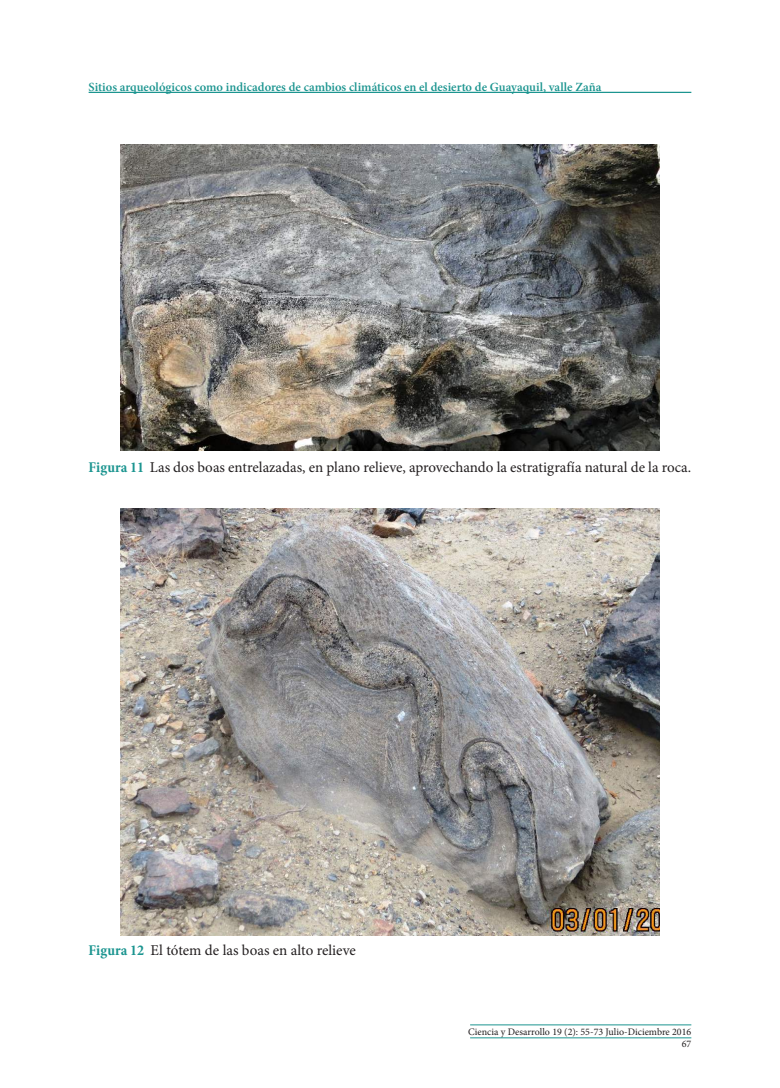
<style>
.page{position:relative;width:780px;height:1088px;background:#fff}
.page>*{position:absolute;margin:0;border:0;box-sizing:border-box;transform-origin:0 0}
.t1{font:15px "Minion Pro";color:#231f20}
.t2{font:600 12.5px "Minion Pro";color:#1c9590}
.t3{font:10px/12px "Minion Pro";color:#231f20;text-align:right}
.s1{font-weight:700;font-stretch:condensed;color:#1c9590}
</style>
<div class="page">
<img style="left:121px;top:144px;width:538px;height:306px">
<img style="left:121px;top:508px;width:538px;height:428px">
<hr style="left:89px;top:92px;width:602px;height:1px;background:#1c9590">
<hr style="left:470px;top:1024px;width:221px;height:1px;background:#1c9590">
<hr style="left:470px;top:1037px;width:221px;height:1px;background:#1c9590">
<p class="t2" style="left:89px;top:79px;width:514px">Sitios arqueológicos como indicadores de cambios climáticos en el desierto de Guayaquil, valle Zaña</p>
<p class="t1" style="left:89px;top:457px;width:604px"><span class="s1">Figura 11</span> Las dos boas entrelazadas, en plano relieve, aprovechando la estratigrafía natural de la roca.</p>
<p class="t1" style="left:89px;top:940px;width:269px"><span class="s1">Figura 12</span> El tótem de las boas en alto relieve</p>
<p class="t3" style="left:468px;top:1026px;width:224px">Ciencia y Desarrollo 19 (2): 55-73 Julio-Diciembre 2016<br>67</p>
</div>
